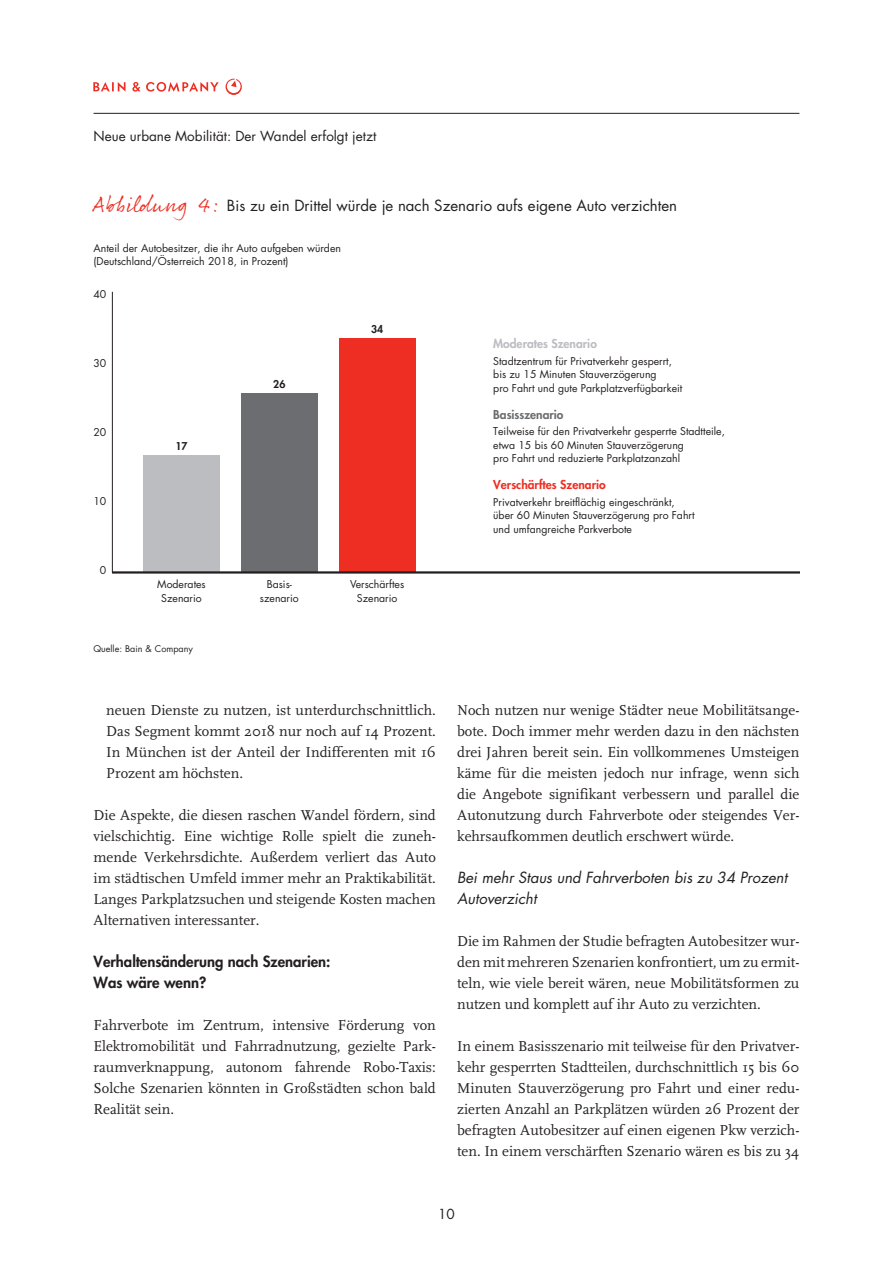
<style>
.page{position:relative;width:893px;height:1263px;background:#fff}
.page>*{position:absolute;margin:0;border:0;box-sizing:border-box;transform-origin:0 0}
.t1{font:15px/21px "Scala";color:#231f20;text-align:justify}
.t2{font:15px "Futura";color:#231f20}
.t3{font:italic 15px/21px "Futura";color:#231f20}
.t4{font:800 15px/21px "Futura";color:#231f20}
.t5{font:13.5px "Futura";color:#231f20}
.t6{font:800 12px "Futura";color:#ee2e22}
.t7{font:800 12px "Futura";color:#bcbdc0}
.t8{font:800 12px "Futura";color:#6c6d70}
.t9{font:10.5px/13.5px "Futura";color:#231f20}
.t10{font:800 10.5px "Futura";color:#231f20}
.t11{font:9px "Futura";color:#231f20}
.s1{font-family:"Rollerscript Rough";font-size:22.5px;color:#ee2e22}
</style>
<div class="page">
<hr style="left:94px;top:113px;width:705px;height:1px;background:#231f20">
<svg style="left:93px;top:82px;width:32px;height:10px"></svg>
<svg style="left:132px;top:82px;width:87px;height:10px"></svg>
<svg style="left:226px;top:79px;width:16px;height:16px"></svg>
<hr style="left:112px;top:292px;width:1px;height:280px;background:#231f20">
<div style="left:143px;top:455px;width:77px;height:117px;background:#bcbdc0"></div>
<div style="left:339px;top:338px;width:76px;height:234px;background:#ee2e22"></div>
<div style="left:241px;top:393px;width:77px;height:179px;background:#6c6d70"></div>
<hr style="left:112px;top:571px;width:687px;height:3px;background:#231f20">
<p class="t5" style="left:94px;top:127px;width:284px">Neue urbane Mobilität: Der Wandel erfolgt jetzt</p>
<p class="t2" style="left:94px;top:195px;width:585px"><span class="s1">Abbildung 4:</span> Bis zu ein Drittel würde je nach Szenario aufs eigene Auto verzichten</p>
<p class="t9" style="left:94px;top:241px;width:249px">Anteil der Autobesitzer, die ihr Auto aufgeben würden (Deutschland/Österreich 2018, in Prozent)</p>
<p class="t9" style="left:93px;top:288px;width:14px">40</p>
<p class="t9" style="left:93px;top:357px;width:14px">30</p>
<p class="t9" style="left:93px;top:426px;width:14px">20</p>
<p class="t9" style="left:93px;top:495px;width:14px">10</p>
<p class="t9" style="left:100px;top:563px;width:8px">0</p>
<p class="t10" style="left:175px;top:439px;width:14px">17</p>
<p class="t9" style="left:157px;top:577px;width:50px;text-align:center">Moderates<br>Szenario</p>
<p class="t11" style="left:94px;top:642px;width:101px">Quelle: Bain &amp; Company</p>
<p class="t10" style="left:273px;top:377px;width:14px">26</p>
<p class="t10" style="left:371px;top:322px;width:14px">34</p>
<p class="t9" style="left:260px;top:577px;width:40px;text-align:center">Basis&shy;szenario</p>
<p class="t9" style="left:350px;top:578px;width:56px;text-align:center">Verschärftes<br>Szenario</p>
<p class="t1" style="left:106px;top:699px;width:331px">neuen Dienste zu nutzen, ist unterdurchschnittlich.<br>Das Segment kommt 2018 nur noch auf 14 Prozent.<br>In München ist der Anteil der Indifferenten mit 16<br>Prozent am höchsten.</p>
<p class="t1" style="left:94px;top:804px;width:344px">Die Aspekte, die diesen raschen Wandel fördern, sind vielschichtig. Eine wichtige Rolle spielt die zuneh&shy;mende Verkehrsdichte. Außerdem verliert das Auto im städtischen Umfeld immer mehr an Praktikabilität.<br>Langes Parkplatzsuchen und steigende Kosten machen Alternativen interessanter.</p>
<p class="t4" style="left:94px;top:950px;width:238px">Verhaltensänderung nach Szenarien:<br>Was wäre wenn?</p>
<p class="t1" style="left:94px;top:1014px;width:344px">Fahrverbote im Zentrum, intensive Förderung von Elektromobilität und Fahrradnutzung, gezielte Park&shy;raumverknappung, autonom fahrende Robo-Taxis:<br>Solche Szenarien könnten in Großstädten schon bald Realität sein.</p>
<p class="t7" style="left:493px;top:336px;width:105px">Moderates Szenario</p>
<p class="t9" style="left:493px;top:354px;width:191px">Stadtzentrum für Privatverkehr gesperrt, bis zu 15 Minuten Stauverzögerung<br>pro Fahrt und gute Parkplatzverfügbarkeit</p>
<p class="t8" style="left:493px;top:406px;width:72px">Basisszenario</p>
<p class="t9" style="left:493px;top:425px;width:233px">Teilweise für den Privatverkehr gesperrte Stadtteile, etwa 15 bis 60 Minuten Stauverzögerung<br>pro Fahrt und reduzierte Parkplatzanzahl</p>
<p class="t6" style="left:493px;top:477px;width:114px">Verschärftes Szenario</p>
<p class="t9" style="left:493px;top:495px;width:203px">Privatverkehr breitflächig eingeschränkt, über 60 Minuten Stauverzögerung pro Fahrt und umfangreiche Parkverbote</p>
<p class="t1" style="left:457px;top:699px;width:344px">Noch nutzen nur wenige Städter neue Mobilitätsange&shy;bote. Doch immer mehr werden dazu in den nächsten drei Jahren bereit sein. Ein vollkommenes Umsteigen käme für die meisten jedoch nur infrage, wenn sich die Angebote signifikant verbessern und parallel die Autonutzung durch Fahrverbote oder steigendes Ver&shy;kehrsaufkommen deutlich erschwert würde.</p>
<p class="t3" style="left:457px;top:867px;width:332px">Bei mehr Staus und Fahrverboten bis zu 34 Prozent<br>Autoverzicht</p>
<p class="t1" style="left:457px;top:930px;width:344px">Die im Rahmen der Studie befragten Autobesitzer wur&shy;den mit mehreren Szenarien konfrontiert, um zu ermit&shy;teln, wie viele bereit wären, neue Mobilitätsformen zu nutzen und komplett auf ihr Auto zu verzichten.</p>
<p class="t1" style="left:457px;top:1035px;width:344px">In einem Basisszenario mit teilweise für den Privatver&shy;kehr gesperrten Stadtteilen, durchschnittlich 15 bis 60<br>Minuten Stauverzögerung pro Fahrt und einer redu&shy;zierten Anzahl an Parkplätzen würden 26 Prozent der befragten Autobesitzer auf einen eigenen Pkw verzich&shy;ten. In einem verschärften Szenario wären es bis zu 34</p>
<p class="t5" style="left:438px;top:1205px;width:18px">10</p>
</div>
